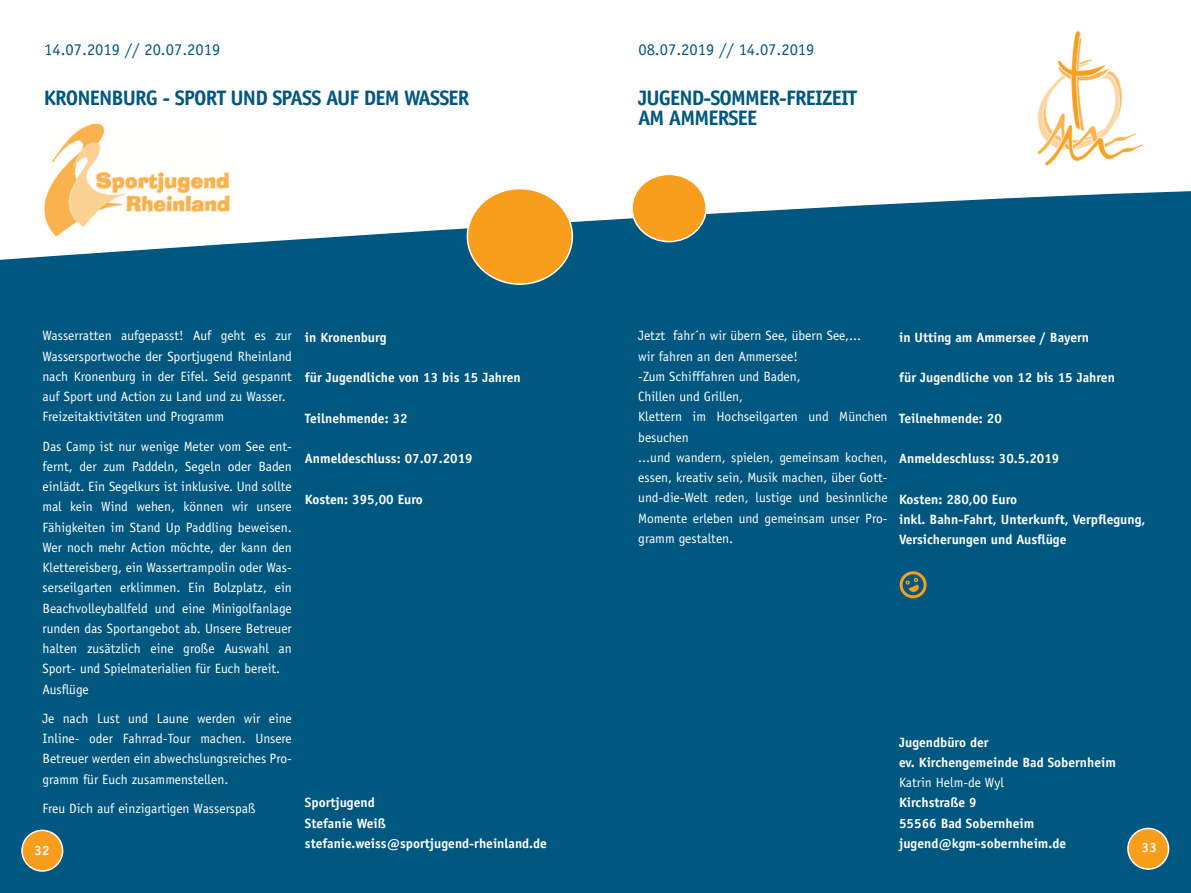
<style>
.page{position:relative;width:1191px;height:893px;background:#fff}
.page>*{position:absolute;margin:0;border:0;box-sizing:border-box;transform-origin:0 0}
.t1{font:700 21px/20.2px "Officina Sans";letter-spacing:-.04em;color:#005780}
.t2{font:16.5px "Officina Sans";color:#005780}
.t3{font:13.5px/20.2px "Officina Sans";color:#fff}
.t4{font:700 13.5px/20.2px "Officina Sans";color:#fff}
</style>
<div class="page">
<div style="left:0;top:191px;width:1191px;height:702px;background:#005780"></div>
<div style="left:467px;top:189px;width:105px;height:95px;background:#f99d1c;border-radius:50%"></div>
<div style="left:467px;top:188px;width:106px;height:97px;border:2px solid #fff;border-radius:50%"></div>
<div style="left:632px;top:174px;width:74px;height:68px;background:#f99d1c;border-radius:50%"></div>
<div style="left:631px;top:174px;width:76px;height:68px;border:2px solid #fff;border-radius:50%"></div>
<div style="left:22px;top:830px;width:41px;height:41px;background:#f99d1c;border-radius:50%"></div>
<div style="left:21px;top:830px;width:42px;height:42px;border:2px solid #fff;border-radius:50%"></div>
<div style="left:1128px;top:828px;width:40px;height:41px;background:#f99d1c;border-radius:50%"></div>
<div style="left:1127px;top:828px;width:42px;height:42px;border:2px solid #fff;border-radius:50%"></div>
<div style="left:899px;top:571px;width:27px;height:27px;border:3px solid #f99d1c;border-radius:50%"></div>
<svg style="left:905px;top:578px;width:15px;height:14px"></svg>
<img style="left:43px;top:123px;width:190px;height:113px">
<img style="left:1037px;top:30px;width:107px;height:136px">
<p class="t2" style="left:44px;top:40px;width:177px">14.07.2019 // 20.07.2019</p>
<h1 class="t1" style="left:44px;top:88px;width:427px">Kronenburg - Sport und SpaSS auf dem Wasser</h1>
<p class="t2" style="left:638px;top:40px;width:177px">08.07.2019 // 14.07.2019</p>
<h1 class="t1" style="left:638px;top:88px;width:221px">Jugend-Somm er-Freizeit am Amm</h1>
<h1 class="t1" style="left:708px;top:108px;width:50px">ersee</h1>
<p class="t3" style="left:638px;top:326px;width:251px">Jetzt fahr´n wir übern See, übern See,...<br>wir fahren an den Ammersee!<br>-Zum Schifffahren und Baden,<br>Chillen und Grillen,<br>Klettern im Hochseilgarten und München besuchen<br>...und wandern, spielen, gemeinsam kochen, essen, kreativ sein, Musik machen, über Gott&shy;und-die-Welt reden, lustige und besinnliche Momente erleben und gemeinsam unser Pro&shy;gramm gestalten.</p>
<p class="t3" style="left:43px;top:326px;width:251px">Wasserratten aufgepasst! Auf geht es zur Wassersportwoche der Sportjugend Rheinland nach Kronenburg in der Eifel. Seid gespannt auf Sport und Action zu Land und zu Wasser.<br>Freizeitaktivitäten und Programm</p>
<p class="t3" style="left:43px;top:436px;width:251px">Das Camp ist nur wenige Meter vom See ent&shy;fernt, der zum Paddeln, Segeln oder Baden einlädt. Ein Segelkurs ist inklusive. Und sollte mal kein Wind wehen, können wir unsere Fähigkeiten im Stand Up Paddling beweisen.<br>Wer noch mehr Action möchte, der kann den Klettereisberg, ein Wassertrampolin oder Was&shy;serseilgarten erklimmen. Ein Bolzplatz, ein Beachvolleyballfeld und eine Minigolfanlage runden das Sportangebot ab. Unsere Betreuer halten zusätzlich eine große Auswahl an Sport- und Spielmaterialien für Euch bereit.<br>Ausflüge</p>
<p class="t3" style="left:43px;top:708px;width:251px;text-align:justify">Je nach Lust und Laune werden wir eine Inline- oder Fahrrad-Tour machen. Unsere Betreuer werden ein abwechslungsreiches Pro&shy;gramm für Euch zusammenstellen.</p>
<p class="t3" style="left:43px;top:798px;width:215px">Freu Dich auf einzigartigen Wasserspaß</p>
<p class="t4" style="left:305px;top:327px;width:83px">in Kronenburg</p>
<p class="t4" style="left:305px;top:367px;width:217px">für Jugendliche von 13 bis 15 Jahren</p>
<p class="t4" style="left:305px;top:408px;width:104px">Teilnehmende: 32</p>
<p class="t4" style="left:305px;top:448px;width:169px">Anmeldeschluss: 07.07.2019</p>
<p class="t4" style="left:305px;top:489px;width:120px">Kosten: 395,00 Euro</p>
<p class="t4" style="left:899px;top:327px;width:191px">in Utting am Ammersee / Bayern</p>
<p class="t4" style="left:899px;top:367px;width:217px">für Jugendliche von 12 bis 15 Jahren</p>
<p class="t4" style="left:899px;top:408px;width:104px">Teilnehmende: 20</p>
<p class="t4" style="left:899px;top:448px;width:162px">Anmeldeschluss: 30.5.2019</p>
<p class="t4" style="left:899px;top:489px;width:248px">Kosten: 280,00 Euro<br>inkl. Bahn-Fahrt, Unterkunft, Verpflegung,<br>Versicherungen und Ausflüge</p>
<p class="t4" style="left:899px;top:732px;width:218px">Jugendbüro der<br>ev. Kirchengemeinde Bad Sobernheim</p>
<p class="t3" style="left:899px;top:772px;width:106px">Katrin Helm-de Wyl</p>
<p class="t4" style="left:899px;top:792px;width:169px">Kirchstraße 9<br>55566 Bad Sobernheim jugend@kgm-sobernheim.de</p>
<p class="t4" style="left:305px;top:792px;width:244px">Sportjugend<br>Stefanie Weiß stefanie.weiss@sportjugend-rheinland.de</p>
<p class="t4" style="left:35px;top:840px;width:17px">32</p>
<p class="t4" style="left:1141px;top:837px;width:17px">33</p>
</div>
